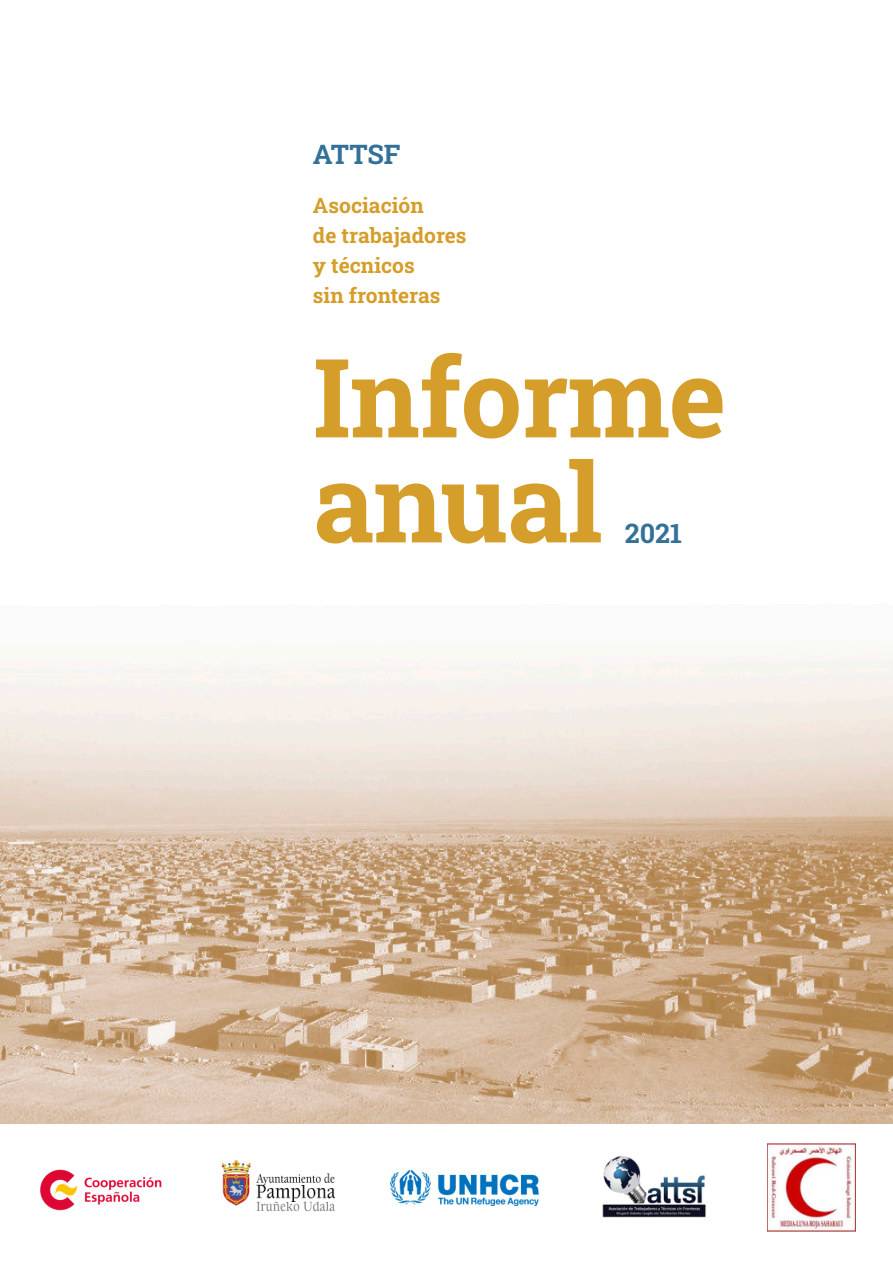
<style>
.page{position:relative;width:893px;height:1263px;background:#fff}
.page>*{position:absolute;margin:0;border:0;box-sizing:border-box;transform-origin:0 0}
.destacados{font:109.5px "Roboto Slab";letter-spacing:-.01em;color:#d59d29}
.t1{font:27px "Roboto Slab";color:#337198}
.t2{font:21px "Roboto Slab";color:#d59d29}
</style>
<div class="page">
<img style="left:0;top:659px;width:893px;height:465px">
<img style="left:221px;top:1159px;width:115px;height:53px">
<img style="left:390px;top:1170px;width:149px;height:35px">
<img style="left:602px;top:1155px;width:104px;height:63px">
<img style="left:40px;top:1169px;width:122px;height:42px">
<img style="left:767px;top:1144px;width:88px;height:88px">
<p class="t1" style="left:313px;top:135px;width:89px">ATTSF</p>
<p class="t2" style="left:313px;top:191px;width:112px">Asociación</p>
<p class="t2" style="left:313px;top:221px;width:155px">de trabajadores</p>
<p class="t2" style="left:313px;top:251px;width:103px">y técnicos</p>
<p class="t2" style="left:313px;top:281px;width:129px">sin fronteras</p>
<p class="destacados" style="left:313px;top:323px;width:415px">Informe</p>
<p class="destacados" style="left:313px;top:428px;width:291px">anual</p>
<p class="t1" style="left:625px;top:515px;width:59px">2021</p>
</div>
